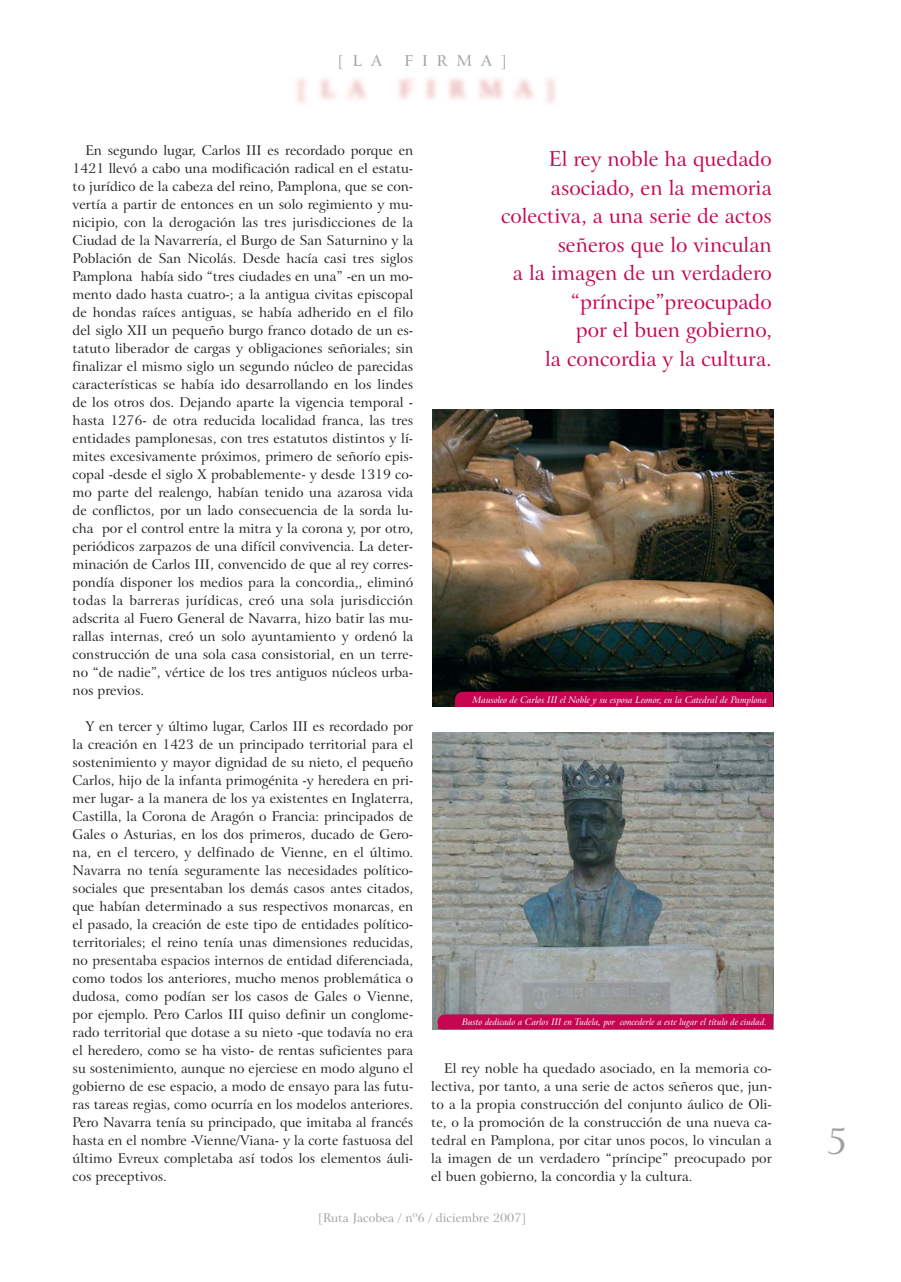
<style>
.page{position:relative;width:901px;height:1282px;background:#fff}
.page>*{position:absolute;margin:0;border:0;box-sizing:border-box;transform-origin:0 0}
.t1{font:36px "Arrus BT";color:#a0a0a4}
.t2{font:20.7px/28.5px "Arrus BT";color:#c60651;text-align:right}
.t3{font:15px "Arrus BT";letter-spacing:.59em;color:#a0a0a4}
.t4{font:13.5px/18px "Arrus BT";color:#231f20;text-align:justify}
.t5{font:12px "Arrus BT";color:#a0a0a4}
.t6{font:italic 9px "Arrus BT";color:#fff}
</style>
<div class="page">
<img style="left:432px;top:410px;width:341px;height:296px">
<div style="left:455px;top:691px;width:291px;height:15px;background:#c60651;border-radius:7px"></div>
<div style="left:723px;top:691px;width:50px;height:15px;background:#c60651"></div>
<div style="left:455px;top:699px;width:316px;height:7px;background:#c60651"></div>
<img style="left:432px;top:732px;width:341px;height:297px">
<div style="left:437px;top:1014px;width:309px;height:15px;background:#c60651;border-radius:7px"></div>
<div style="left:723px;top:1014px;width:50px;height:15px;background:#c60651"></div>
<div style="left:437px;top:1021px;width:334px;height:8px;background:#c60651"></div>
<p class="t3" style="left:338px;top:53px;width:45px">[LA</p>
<p class="t3" style="left:404px;top:53px;width:103px">FIRMA]</p>
<p class="t4" style="left:73px;top:142px;width:342px;text-indent:13px">En segundo lugar, Carlos III es recordado porque en 1421 llevó a cabo una modificación radical en el estatu&shy;to jurídico de la cabeza del reino, Pamplona, que se con&shy;vertía a partir de entonces en un solo regimiento y mu&shy;nicipio, con la derogación las tres jurisdicciones de la Ciudad de la Navarrería, el Burgo de San Saturnino y la Población de San Nicolás. Desde hacía casi tres siglos Pamplona había sido “tres ciudades en una” -en un mo&shy;mento dado hasta cuatro-; a la antigua civitas episcopal de hondas raíces antiguas, se había adherido en el filo del siglo XII un pequeño burgo franco dotado de un es&shy;tatuto liberador de cargas y obligaciones señoriales; sin finalizar el mismo siglo un segundo núcleo de parecidas características se había ido desarrollando en los lindes de los otros dos. Dejando aparte la vigencia temporal - hasta 1276- de otra reducida localidad franca, las tres entidades pamplonesas, con tres estatutos distintos y lí&shy;mites excesivamente próximos, primero de señorío epis&shy;copal -desde el siglo X probablemente- y desde 1319 co&shy;mo parte del realengo, habían tenido una azarosa vida de conflictos, por un lado consecuencia de la sorda lu&shy;cha por el control entre la mitra y la corona y, por otro, periódicos zarpazos de una difícil convivencia. La deter&shy;minación de Carlos III, convencido de que al rey corres&shy;pondía disponer los medios para la concordia,, eliminó todas la barreras jurídicas, creó una sola jurisdicción adscrita al Fuero General de Navarra, hizo batir las mu&shy;rallas internas, creó un solo ayuntamiento y ordenó la construcción de una sola casa consistorial, en un terre&shy;no “de nadie”, vértice de los tres antiguos núcleos urba&shy;nos previos.</p>
<p class="t4" style="left:73px;top:718px;width:342px;text-indent:13px">Y en tercer y último lugar, Carlos III es recordado por la creación en 1423 de un principado territorial para el sostenimiento y mayor dignidad de su nieto, el pequeño Carlos, hijo de la infanta primogénita -y heredera en pri&shy;mer lugar- a la manera de los ya existentes en Inglaterra, Castilla, la Corona de Aragón o Francia: principados de Gales o Asturias, en los dos primeros, ducado de Gero&shy;na, en el tercero, y delfinado de Vienne, en el último.<br>Navarra no tenía seguramente las necesidades político&shy;sociales que presentaban los demás casos antes citados, que habían determinado a sus respectivos monarcas, en el pasado, la creación de este tipo de entidades político&shy;territoriales; el reino tenía unas dimensiones reducidas, no presentaba espacios internos de entidad diferenciada, como todos los anteriores, mucho menos problemática o dudosa, como podían ser los casos de Gales o Vienne, por ejemplo. Pero Carlos III quiso definir un conglome&shy;rado territorial que dotase a su nieto -que todavía no era el heredero, como se ha visto- de rentas suficientes para su sostenimiento, aunque no ejerciese en modo alguno el gobierno de ese espacio, a modo de ensayo para las futu&shy;ras tareas regias, como ocurría en los modelos anteriores.<br>Pero Navarra tenía su principado, que imitaba al francés hasta en el nombre -Vienne/Viana- y la corte fastuosa del último Evreux completaba así todos los elementos áuli&shy;cos preceptivos.</p>
<h2 class="t2" style="left:501px;top:146px;width:272px">El rey noble ha quedado asociado, en la memoria colectiva, a una serie de actos señeros que lo vinculan<br>a la imagen de un verdadero “príncipe”preocupado<br>por el buen gobierno,<br>la concordia y la cultura.</h2>
<p class="t6" style="left:472px;top:695px;width:296px">Mausoleo de Carlos III el Noble y su esposa Leonor, en la Catedral de Pamplona</p>
<p class="t6" style="left:462px;top:1017px;width:306px">Busto dedicado a Carlos III en Tudela, por concederle a este lugar el título de ciudad.</p>
<p class="t4" style="left:431px;top:1060px;width:342px;text-indent:13px">El rey noble ha quedado asociado, en la memoria co&shy;lectiva, por tanto, a una serie de actos señeros que, jun&shy;to a la propia construcción del conjunto áulico de Oli&shy;te, o la promoción de la construcción de una nueva ca&shy;tedral en Pamplona, por citar unos pocos, lo vinculan a la imagen de un verdadero “príncipe” preocupado por el buen gobierno, la concordia y la cultura.</p>
<p class="t5" style="left:318px;top:1211px;width:209px">[Ruta Jacobea / nº6 / diciembre 2007]</p>
<h1 class="t1" style="left:826px;top:1123px;width:23px">5</h1>
</div>
